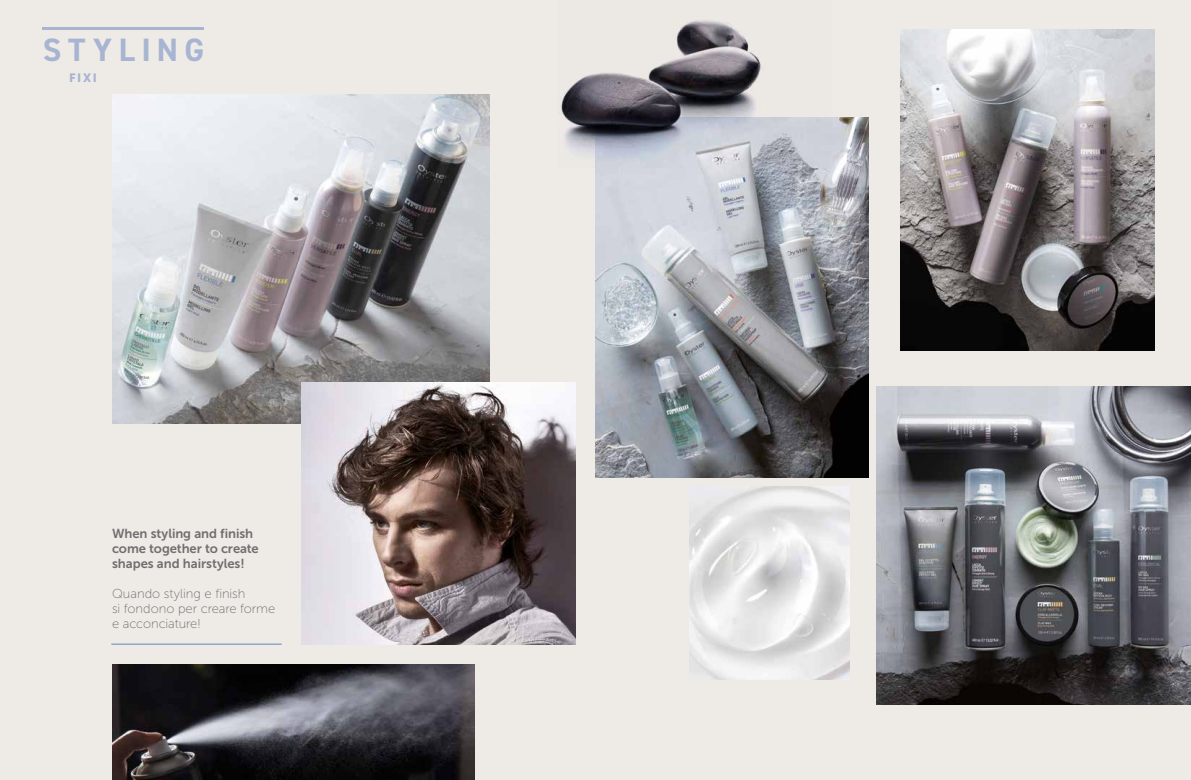
<style>
.page{position:relative;width:1191px;height:780px;background:#ece9e4}
.page>*{position:absolute;margin:0;border:0;box-sizing:border-box;transform-origin:0 0}
.t1{font:700 32.4px "DIN2014";letter-spacing:.2em;color:#a7b4d2}
.t2{font:13px/15px "Museo Sans 700";letter-spacing:-.005em;color:#706f6f}
.t3{font:13px/15px "Museo Sans 100";letter-spacing:-.005em;color:#706f6f}
.t4{font:12px "Museo Sans 900";color:#a7b4d2}
</style>
<div class="page">
<img style="left:112px;top:94px;width:377px;height:329px">
<img style="left:112px;top:665px;width:362px;height:115px">
<img style="left:302px;top:383px;width:273px;height:261px">
<hr style="left:111px;top:643px;width:171px;height:1px;background:#6587b3">
<img style="left:900px;top:30px;width:254px;height:320px">
<img style="left:595px;top:118px;width:274px;height:359px">
<img style="left:876px;top:387px;width:315px;height:317px">
<img style="left:689px;top:487px;width:160px;height:192px">
<img style="left:561px;top:20px;width:270px;height:147px">
<hr style="left:43px;top:27px;width:161px;height:3px;background:#a7b4d2">
<h1 class="t1" style="left:43px;top:28px;width:163px">STYLING</h1>
<p class="t4" style="left:69px;top:71px;width:29px">FIXI</p>
<p class="t2" style="left:112px;top:525px;width:148px">When styling and finish come together to create shapes and hairstyles!</p>
<p class="t3" style="left:112px;top:586px;width:165px">Quando styling e finish<br>si fondono per creare forme e acconciature!</p>
</div>
